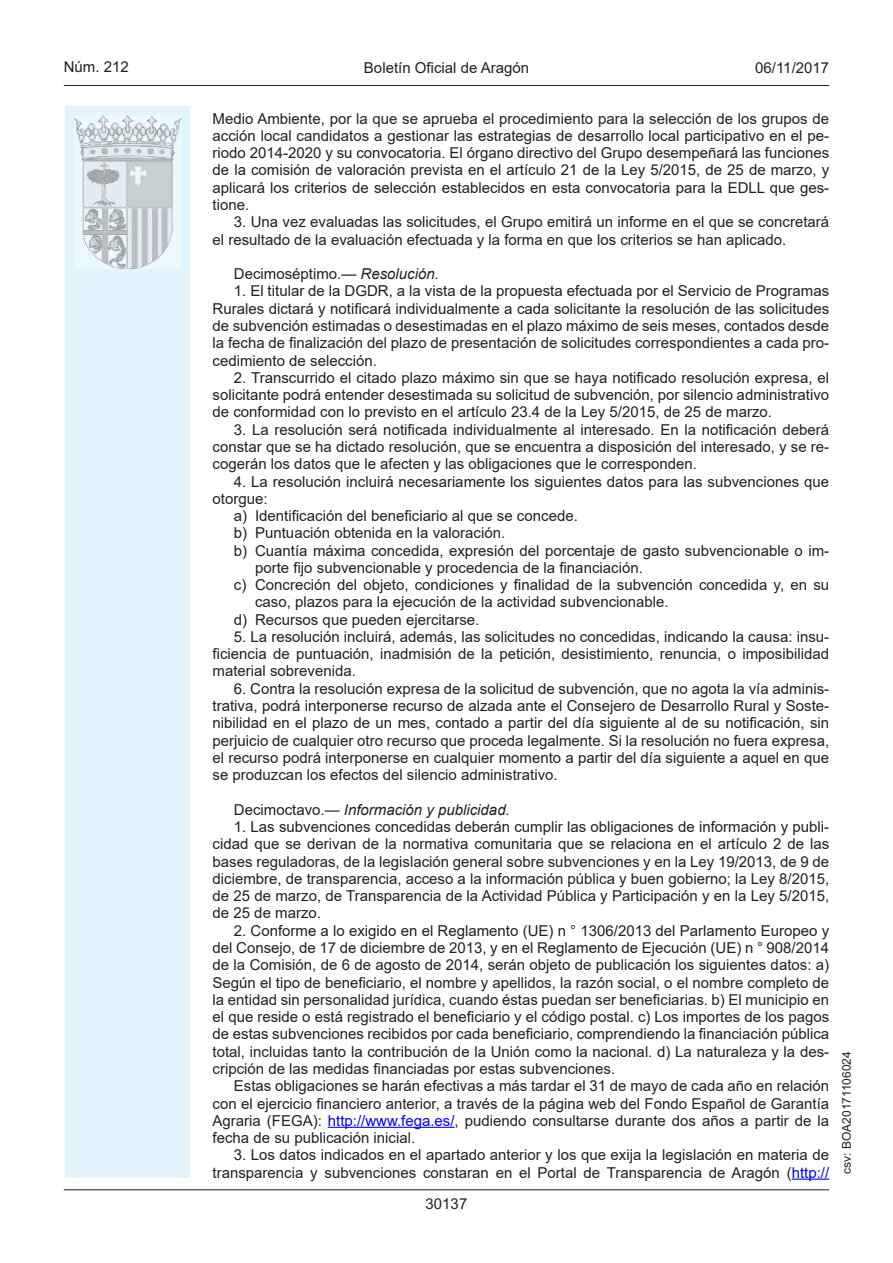
<style>
.page{position:relative;width:893px;height:1263px;background:#fff}
.page>*{position:absolute;margin:0;border:0;box-sizing:border-box;transform-origin:0 0}
.inicio_de_parrafo{font:15px/17.2px "Arial MT2";color:#231f20;text-align:justify}
.Sangrado_01{font:15px/17.2px "Arial MT2";color:#231f20}
.inicio_de_parrafo-2{font:italic 15px "Arial";color:#231f20}
.estilo_head-c{font:15px "Arial MT2";color:#231f20}
.estilo_head-d{font:15px "Arial";color:#231f20}
.estilo_head-i{font:15px "Arial";color:#231f20}
.numero_pagina{font:15px "Arial";color:#231f20}
.estilo_head-i-2{font:12px "Arial";color:#231f20}
.s1{font-family:"Arial";font-style:italic}
.s2{font-family:"Arial MT2";font-style:normal}
.s3{color:#00f}
</style>
<div class="page">
<div style="left:65px;top:106px;width:125px;height:1072px;background:#e1f4fc"></div>
<img style="left:75px;top:115px;width:106px;height:153px">
<hr style="left:64px;top:85px;width:765px;height:1px;background:#231f20">
<hr style="left:64px;top:1189px;width:765px;height:1px;background:#231f20">
<hr style="left:328px;top:1127px;width:127px;height:1px;background:#00f">
<hr style="left:792px;top:1178px;width:37px;height:2px;background:#00f">
<p class="estilo_head-i" style="left:64px;top:57px;width:67px">Núm. 212</p>
<p class="estilo_head-c" style="left:364px;top:57px;width:167px">Boletín Oficial de Aragón</p>
<p class="estilo_head-d" style="left:755px;top:57px;width:75px">06/11/2017</p>
<p class="inicio_de_parrafo" style="left:213px;top:110px;width:618px">Medio Ambiente, por la que se aprueba el procedimiento para la selección de los grupos de acción local candidatos a gestionar las estrategias de desarrollo local participativo en el pe&shy;riodo 2014-2020 y su convocatoria. El órgano directivo del Grupo desempeñará las funciones de la comisión de valoración prevista en el artículo 21 de la Ley 5/2015, de 25 de marzo, y aplicará los criterios de selección establecidos en esta convocatoria para la EDLL que ges&shy;tione.</p>
<p class="inicio_de_parrafo" style="left:213px;top:213px;width:618px;text-indent:21px">3. Una vez evaluadas las solicitudes, el Grupo emitirá un informe en el que se concretará el resultado de la evaluación efectuada y la forma en que los criterios se han aplicado.</p>
<p class="inicio_de_parrafo" style="left:234px;top:265px;width:207px">Decimoséptimo.<span class="s1">— Resolución.</span></p>
<p class="inicio_de_parrafo" style="left:213px;top:282px;width:618px;text-indent:21px">1. El titular de la DGDR, a la vista de la propuesta efectuada por el Servicio de Programas Rurales dictará y notificará individualmente a cada solicitante la resolución de las solicitudes de subvención estimadas o desestimadas en el plazo máximo de seis meses, contados desde la fecha de finalización del plazo de presentación de solicitudes correspondientes a cada pro&shy;cedimiento de selección.</p>
<p class="inicio_de_parrafo" style="left:213px;top:369px;width:618px;text-indent:21px">2. Transcurrido el citado plazo máximo sin que se haya notificado resolución expresa, el solicitante podrá entender desestimada su solicitud de subvención, por silencio administrativo de conformidad con lo previsto en el artículo 23.4 de la Ley 5/2015, de 25 de marzo.</p>
<p class="inicio_de_parrafo" style="left:213px;top:421px;width:618px;text-indent:21px">3. La resolución será notificada individualmente al interesado. En la notificación deberá constar que se ha dictado resolución, que se encuentra a disposición del interesado, y se re&shy;cogerán los datos que le afecten y las obligaciones que le corresponden.</p>
<p class="inicio_de_parrafo" style="left:213px;top:472px;width:618px;text-indent:21px">4. La resolución incluirá necesariamente los siguientes datos para las subvenciones que otorgue:</p>
<p class="Sangrado_01" style="left:234px;top:507px;width:345px">a) Identificación del beneficiario al que se concede.</p>
<p class="Sangrado_01" style="left:234px;top:524px;width:273px">b) Puntuación obtenida en la valoración.</p>
<p class="Sangrado_01" style="left:255px;top:541px;width:576px;text-indent:-21px">b) Cuantía máxima concedida, expresión del porcentaje de gasto subvencionable o im&shy;porte fijo subvencionable y procedencia de la financiación.</p>
<p class="Sangrado_01" style="left:255px;top:576px;width:575px;text-indent:-21px">c) Concreción del objeto, condiciones y finalidad de la subvención concedida y, en su caso, plazos para la ejecución de la actividad subvencionable.</p>
<p class="Sangrado_01" style="left:234px;top:611px;width:247px">d) Recursos que pueden ejercitarse.</p>
<p class="inicio_de_parrafo" style="left:213px;top:628px;width:618px;text-indent:21px">5. La resolución incluirá, además, las solicitudes no concedidas, indicando la causa: insu&shy;ficiencia de puntuación, inadmisión de la petición, desistimiento, renuncia, o imposibilidad material sobrevenida.</p>
<p class="inicio_de_parrafo" style="left:213px;top:680px;width:618px;text-indent:21px">6. Contra la resolución expresa de la solicitud de subvención, que no agota la vía adminis&shy;trativa, podrá interponerse recurso de alzada ante el Consejero de Desarrollo Rural y Soste&shy;nibilidad en el plazo de un mes, contado a partir del día siguiente al de su notificación, sin perjuicio de cualquier otro recurso que proceda legalmente. Si la resolución no fuera expresa, el recurso podrá interponerse en cualquier momento a partir del día siguiente a aquel en que se produzcan los efectos del silencio administrativo.</p>
<p class="inicio_de_parrafo-2" style="left:234px;top:800px;width:277px"><span class="s2">Decimoctavo.—</span> Información y publicidad.</p>
<p class="inicio_de_parrafo" style="left:213px;top:818px;width:618px;text-indent:21px">1. Las subvenciones concedidas deberán cumplir las obligaciones de información y publi&shy;cidad que se derivan de la normativa comunitaria que se relaciona en el artículo 2 de las bases reguladoras, de la legislación general sobre subvenciones y en la Ley 19/2013, de 9 de diciembre, de transparencia, acceso a la información pública y buen gobierno; la Ley 8/2015, de 25 de marzo, de Transparencia de la Actividad Pública y Participación y en la Ley 5/2015, de 25 de marzo.</p>
<p class="inicio_de_parrafo" style="left:213px;top:922px;width:618px;text-indent:21px">2. Conforme a lo exigido en el Reglamento (UE) n ° 1306/2013 del Parlamento Europeo y del Consejo, de 17 de diciembre de 2013, y en el Reglamento de Ejecución (UE) n ° 908/2014 de la Comisión, de 6 de agosto de 2014, serán objeto de publicación los siguientes datos: a)<br>Según el tipo de beneficiario, el nombre y apellidos, la razón social, o el nombre completo de la entidad sin personalidad jurídica, cuando éstas puedan ser beneficiarias. b) El municipio en el que reside o está registrado el beneficiario y el código postal. c) Los importes de los pagos de estas subvenciones recibidos por cada beneficiario, comprendiendo la financiación pública total, incluidas tanto la contribución de la Unión como la nacional. d) La naturaleza y la des&shy;cripción de las medidas financiadas por estas subvenciones.</p>
<p class="inicio_de_parrafo" style="left:213px;top:1077px;width:618px;text-indent:21px">Estas obligaciones se harán efectivas a más tardar el 31 de mayo de cada año en relación con el ejercicio financiero anterior, a través de la página web del Fondo Español de Garantía Agraria (FEGA): <span class="s3">http://www.fega.es/</span>, pudiendo consultarse durante dos años a partir de la fecha de su publicación inicial.</p>
<p class="inicio_de_parrafo" style="left:213px;top:1146px;width:618px;text-align:right">3. Los datos indicados en el apartado anterior y los que exija la legislación en materia de transparencia y subvenciones constaran en el Portal de Transparencia de Aragón (<span class="s3">http://</span></p>
<p class="numero_pagina" style="left:426px;top:1193px;width:43px">30137</p>
<p class="estilo_head-i-2" style="left:838px;top:1174px;width:124px;rotate:-90deg">csv: BOA20171106024</p>
</div>
